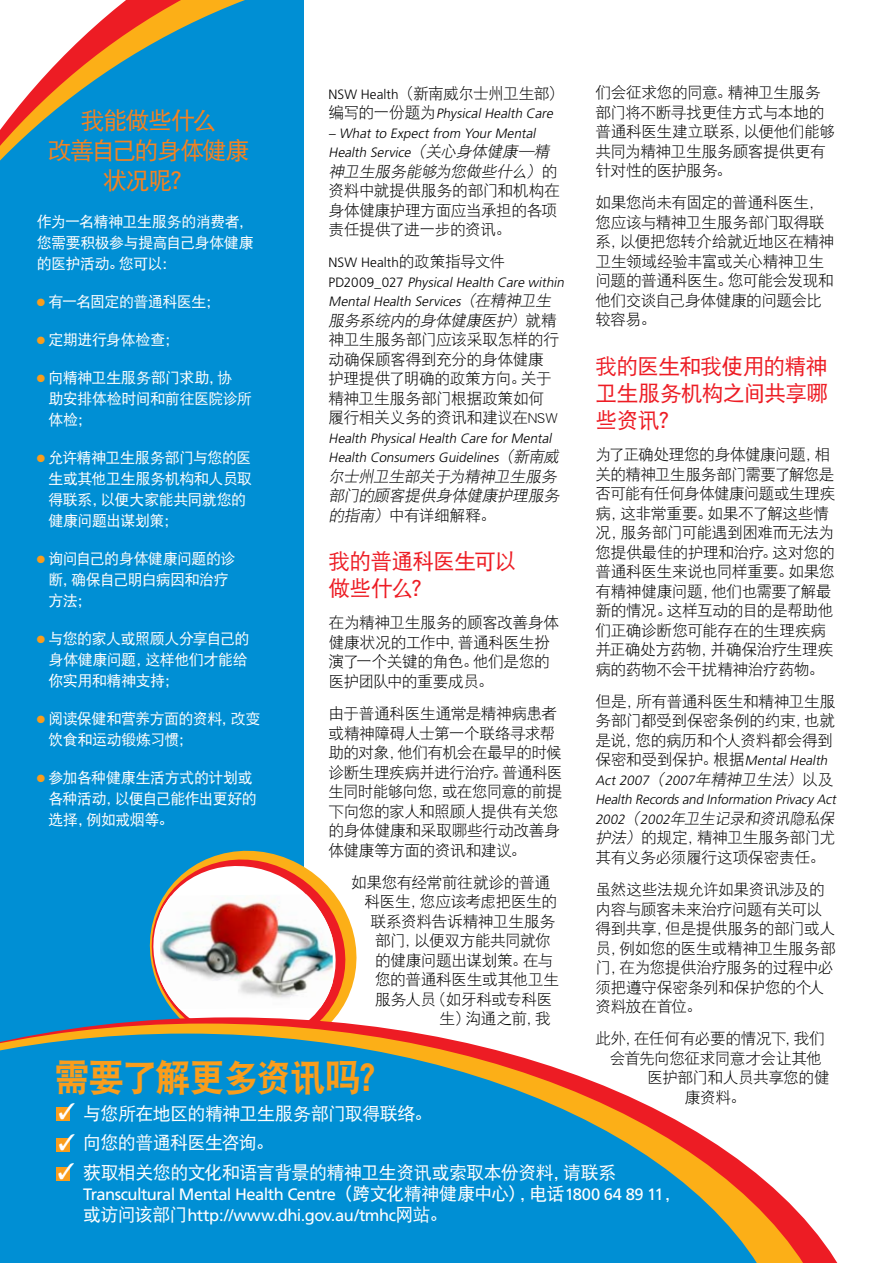
<style>
.page{position:relative;width:893px;height:1263px;background:#fff}
.page>*{position:absolute;margin:0;border:0;box-sizing:border-box;transform-origin:0 0}
.t1{font:37.5px "DFP Hei W9";letter-spacing:-.05em;color:#f99d1c;scale:.95 1}
.t2{font:24px/30px "DFP Hei W5";letter-spacing:-.065em;color:#f58220;text-align:center}
.t3{font:21.75px/27px "DFP Hei W5";letter-spacing:-.035em;color:#ed1c24}
.t4{font:18px/29.5px "DFP Hei W5";letter-spacing:-.035em;color:#fff}
.t5{font:16.5px/21px "Frutiger";letter-spacing:-.035em;color:#fff}
.t6{font:15.75px/19.5px "DFP Hei W3";letter-spacing:-.03em;color:#000}
.t7{font:italic 15.75px/19.5px "DFP Hei W3";color:#000}
.t8{font:15.75px "DFP Hei W3";letter-spacing:-.01em;color:#000}
.t9{font:15px/21px "DFP Hei W5";letter-spacing:-.035em;color:#fff}
.t10{font:italic 300 13.5px/19.5px "Frutiger";color:#000}
.s1{font-family:"DFP Hei W3";font-weight:400;font-style:normal;font-size:15.75px}
.s2{font-family:"DFP Hei W3";font-weight:400;font-size:15.75px}
.s3{font-family:"Frutiger";font-weight:300;font-style:italic;font-size:13.5px}
.s4{font-style:italic}
.s5{font-family:"Frutiger";font-weight:300;font-size:13.5px}
.s6{font-style:normal}
.s7{color:#f99d1c}
.s8{font-family:"DFP Hei W5";font-size:18px}
</style>
<div class="page">
<div style="left:0;top:0;width:304px;height:1017px;background:#008fd4"></div>
<div style="left:135px;top:836px;width:169px;height:181px;background:#008fd4"></div>
<svg style="left:138px;top:846px;width:219px;height:171px"></svg>
<svg style="left:141px;top:854px;width:207px;height:163px"></svg>
<img style="left:160px;top:894px;width:173px;height:115px">
<svg style="left:0;top:1017px;width:343px;height:6px;background:#846987"></svg>
<svg style="left:0;top:1023px;width:838px;height:240px"></svg>
<svg style="left:0;top:1033px;width:795px;height:230px;background:#3e9ac3"></svg>
<div style="left:56px;top:1107px;width:14px;height:13px;background:#f99d1c"></div>
<div style="left:56px;top:1138px;width:14px;height:14px;background:#f99d1c"></div>
<div style="left:56px;top:1167px;width:13px;height:13px;background:#f99d1c"></div>
<svg style="left:59px;top:1102px;width:16px;height:48px"></svg>
<svg style="left:59px;top:1163px;width:15px;height:16px"></svg>
<p class="t6" style="left:595px;top:83px;width:241px">们会征求您的同意。精神卫生服务部门将不断寻找更佳方式与本地的普通科医生建立联系，以便他们能够共同为精神卫生服务顾客提供更有针对性的医护服务。</p>
<p class="t6" style="left:595px;top:193px;width:240px">如果您尚未有固定的普通科医生，您应该与精神卫生服务部门取得联系，以便把您转介给就近地区在精神卫生领域经验丰富或关心精神卫生问题的普通科医生。您可能会发现和他们交谈自己身体健康的问题会比较容易。</p>
<h3 class="t3" style="left:595px;top:352px;width:234px;text-align:justify">我的医生和我使用的精神卫生服务机构之间共享哪些资讯？</h3>
<p class="t6" style="left:595px;top:444px;width:241px">为了正确处理您的身体健康问题，相关的精神卫生服务部门需要了解您是否可能有任何身体健康问题或生理疾病，这非常重要。如果不了解这些情况，服务部门可能遇到困难而无法为您提供最佳的护理和治疗。这对您的普通科医生来说也同样重要。如果您有精神健康问题，他们也需要了解最新的情况。这样互动的目的是帮助他们正确诊断您可能存在的生理疾病并正确处方药物，并确保治疗生理疾病的药物不会干扰精神治疗药物。</p>
<p class="t6" style="left:595px;top:691px;width:242px;text-align:justify">但是，所有普通科医生和精神卫生服务部门都受到保密条例的约束，也就是说，您的病历和个人资料都会得到</p>
<p class="t10" style="left:595px;top:751px;width:245px"><span class="s1">保密和受到保护。根据</span> Mental Health<br>Act 2007<span class="s2">（</span>2007<span class="s2">年精神卫生法）</span><span class="s1">以及<br></span>Health Recordsand Information Privacy Act</p>
<p class="t6" style="left:595px;top:808px;width:243px;text-align:justify"><span class="s3">2002</span><span class="s4">（</span><span class="s3">2002</span><span class="s4">年卫生记录和资讯隐私保护法）</span>的规定，精神卫生服务部门尤其有义务必须履行这项保密责任。</p>
<p class="t6" style="left:595px;top:879px;width:242px">虽然这些法规允许如果资讯涉及的内容与顾客未来治疗问题有关可以得到共享，但是提供服务的部门或人员，例如您的医生或精神卫生服务部门，在为您提供治疗服务的过程中必须把遵守保密条列和保护您的个人资料放在首位。</p>
<p class="t6" style="left:595px;top:1029px;width:231px">此外，在任何有必要的情况下，我们</p>
<p class="t6" style="left:610px;top:1048px;width:214px">会首先向您征求同意才会让其他</p>
<p class="t6" style="left:647px;top:1068px;width:184px">医护部门和人员共享您的健</p>
<p class="t6" style="left:328px;top:83px;width:237px"><span class="s5">NSW Health</span>（新南威尔士州卫生部）</p>
<p class="t10" style="left:328px;top:104px;width:229px"><span class="s1">编写的一份题为</span> Physical Health Care</p>
<p class="t10" style="left:328px;top:123px;width:225px">– What to Expect from Your Mental<br>Health Service<span class="s2">（关心身体健康—精</span></p>
<p class="t6" style="left:328px;top:161px;width:233px"><span class="s4">神卫生服务能够为您做些什么）</span>的资料中就提供服务的部门和机构在身体健康护理方面应当承担的各项责任提供了进一步的资讯。</p>
<p class="t10" style="left:328px;top:253px;width:240px"><span class="s6">NSW Health</span><span class="s1">的政策指导文件<br></span><span class="s6">P D 2 0 0 9 _ 0 2 7</span> Physical Health Care within<br>Mental Health Services<span class="s2">（在精神卫生</span></p>
<p class="t6" style="left:328px;top:310px;width:232px"><span class="s4">服务系统内的身体健康医护）</span>就精神卫生服务部门应该采取怎样的行动确保顾客得到充分的身体健康护理提供了明确的政策方向。关于精神卫生服务部门根据政策如何履行相关义务的资讯和建议在NSW</p>
<p class="t10" style="left:328px;top:429px;width:235px">Health Physical Health Care for Mental<br>Health Consumers Guidelines<span class="s2">（新南威</span></p>
<p class="t7" style="left:328px;top:466px;width:236px">尔士州卫生部关于为精神卫生服务部门的顾客提供身体健康护理服务的指南）<span class="s6">中有详细解释。</span></p>
<h3 class="t3" style="left:328px;top:547px;width:190px">我的普通科医生可以做些什么？</h3>
<p class="t6" style="left:328px;top:613px;width:232px">在为精神卫生服务的顾客改善身体健康状况的工作中，普通科医生扮演了一个关键的角色。他们是您的医护团队中的重要成员。</p>
<p class="t6" style="left:328px;top:703px;width:236px">由于普通科医生通常是精神病患者或精神障碍人士第一个联络寻求帮助的对象，他们有机会在最早的时候诊断生理疾病并进行治疗。普通科医生同时能够向您，或在您同意的前提下向您的家人和照顾人提供有关您的身体健康和采取哪些行动改善身体健康等方面的资讯和建议。</p>
<p class="t6" style="left:351px;top:872px;width:201px">如果您有经常前往就诊的普通</p>
<p class="t6" style="left:364px;top:892px;width:194px">科医生，您应该考虑把医生的</p>
<p class="t8" style="left:370px;top:913px;width:187px">联系资料告诉精神卫生服务</p>
<p class="t6" style="left:375px;top:931px;width:177px">部门，以便双方能共同就你</p>
<p class="t6" style="left:375px;top:950px;width:180px">的健康问题出谋划策。在与</p>
<p class="t6" style="left:375px;top:970px;width:186px">您的普通科医生或其他卫生</p>
<p class="t6" style="left:375px;top:989px;width:179px">服务人员（如牙科或专科医</p>
<p class="t6" style="left:439px;top:1009px;width:113px">生）沟通之前，我</p>
<h2 class="t2" style="left:48px;top:105px;width:203px">我能做些什么<br>改善自己的身体健康状况呢？</h2>
<p class="t9" style="left:37px;top:211px;width:218px;text-align:justify">作为一名精神卫生服务的消费者，您需要积极参与提高自己身体健康的医护活动。您可以：</p>
<p class="t9" style="left:37px;top:291px;width:185px"><span class="s7">●</span> 有一名固定的普通科医生；</p>
<p class="t9" style="left:37px;top:329px;width:144px"><span class="s7">●</span> 定期进行身体检查；</p>
<p class="t9" style="left:48px;top:367px;width:205px;text-indent:-12px"><span class="s7">●</span> 向精神卫生服务部门求助，协<br>助安排体检时间和前往医院诊所体检；</p>
<p class="t9" style="left:48px;top:447px;width:205px;text-indent:-12px"><span class="s7">●</span> 允许精神卫生服务部门与您的医生或其他卫生服务机构和人员取得联系，以便大家能共同就您的健康问题出谋划策；</p>
<p class="t9" style="left:48px;top:548px;width:189px;text-indent:-12px"><span class="s7">●</span> 询问自己的身体健康问题的诊断，确保自己明白病因和治疗方法；</p>
<p class="t9" style="left:48px;top:628px;width:203px;text-indent:-12px"><span class="s7">●</span> 与您的家人或照顾人分享自己的身体健康问题，这样他们才能给你实用和精神支持；</p>
<p class="t9" style="left:48px;top:708px;width:214px;text-indent:-12px"><span class="s7">●</span> 阅读保健和营养方面的资料，改变饮食和运动锻炼习惯；</p>
<p class="t9" style="left:48px;top:767px;width:210px;text-indent:-12px"><span class="s7">●</span> 参加各种健康生活方式的计划或各种活动，以便自己能作出更好的选择，例如戒烟等。</p>
<h1 class="t1" style="left:54px;top:1057px;width:360px">需要了解更多资讯吗？</h1>
<p class="t6" style="left:685px;top:1087px;width:63px">康资料。</p>
<p class="t4" style="left:83px;top:1098px;width:535px">与您所在地区的精神卫生服务部门取得联络。<br>向您的普通科医生咨询。<br>获取相关您的文化和语言背景的精神卫生资讯或索取本份资料，请联系</p>
<p class="t5" style="left:83px;top:1184px;width:599px">Transcultural Mental Health Centre<span class="s8">（跨文化精神健康中心），电话</span>1800 64 89 11<span class="s8">，或访问该部门</span>http://www.dhi.gov.au/tmhc<span class="s8">网站。</span></p>
</div>
